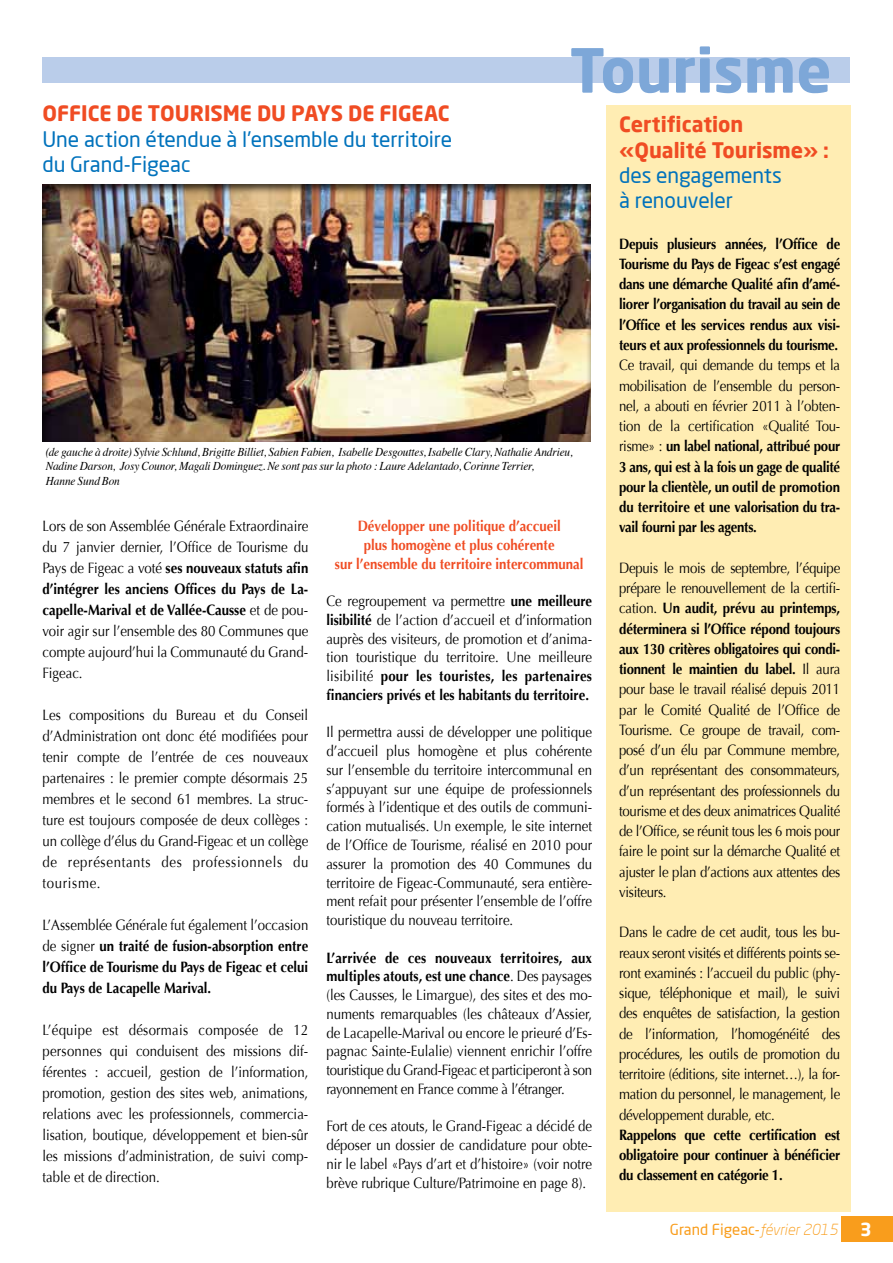
<style>
.page{position:relative;width:893px;height:1263px;background:#fff}
.page>*{position:absolute;margin:0;border:0;box-sizing:border-box;transform-origin:0 0}
.t1{font:700 60px "Neo Sans Pro";color:#7da7d8}
.t2{font:21px/25.3px "Neo Sans Pro";letter-spacing:-.005em;color:#0072bc}
.t3{font:700 21px/25.3px "Neo Sans Pro";color:#f04c23}
.t4{font:15px/18.8px "Optima";color:#000;text-align:justify;scale:.88 1}
.t5{font:700 15px/20.2px "Optima";letter-spacing:-.02em;color:#000;text-align:justify;scale:.88 1}
.t6{font:700 15px/18.8px "Optima";color:#f04c23;text-align:center;scale:.88 1}
.t7{font:15px "Neo Sans Pro";color:#f99d1c}
.t8{font:italic 12px/14.4px "Times";letter-spacing:-.01em;color:#000;scale:.94 1}
.s1{font-weight:700}
.s2{font-weight:400}
.s3{font-weight:300;font-style:italic}
.s4{font-weight:700;font-size:18px;color:#fff}
</style>
<div class="page">
<div style="left:606px;top:105px;width:244px;height:1107px;background:#ffedb3"></div>
<div style="left:43px;top:57px;width:807px;height:26px;background:#bacdea"></div>
<div style="left:842px;top:1216px;width:51px;height:26px;background:#f99d1c"></div>
<div style="left:42px;top:183px;width:550px;height:260px;background:#000;opacity:.75"></div>
<h1 class="t1" style="left:570px;top:32px;width:263px">Tourisme</h1>
<h2 class="t3" style="left:43px;top:100px;width:407px">OFFICE DE TOURISME DU PAYS DE FIGEAC</h2>
<h2 class="t2" style="left:42px;top:126px;width:411px">Une action étendue à l’ensemble du territoire du Grand-Figeac</h2>
<p class="t8" style="left:46px;top:444px;width:562px">(de gauche à droite) Sylvie Schlund, Brigitte Billiet, Sabien Fabien, Isabelle Desgouttes, Isabelle Clary, Nathalie Andrieu,<br>Nadine Darson, Josy Counor, Magali Dominguez. Ne sont pas sur la photo : Laure Adelantado, Corinne Terrier,<br>Hanne Sund Bon</p>
<p class="t4" style="left:43px;top:516px;width:304px;line-height:21px">Lors de son Assemblée Générale Extraordinaire du 7 janvier dernier, l’Office de Tourisme du Pays de Figeac a voté <span class="s1">ses nouveaux statuts afin d’intégrer les anciens Offices du Pays de La&shy;capelle-Marival et de Vallée-Causse</span> et de pou&shy;voir agir sur l’ensemble des 80 Communes que compte aujourd’hui la Communauté du Grand-Figeac.</p>
<p class="t4" style="left:43px;top:705px;width:304px;line-height:21px">Les compositions du Bureau et du Conseil d’Administration ont donc été modifiées pour tenir compte de l’entrée de ces nouveaux partenaires : le premier compte désormais 25 membres et le second 61 membres. La struc&shy;ture est toujours composée de deux collèges : un collège d’élus du Grand-Figeac et un collège de représentants des professionnels du tourisme.</p>
<p class="t5" style="left:43px;top:915px;width:304px;line-height:21px"><span class="s2">L’Assemblée Générale fut également l’occasion de signer</span> un traité de fusion-absorption entre l’Office de Tourisme du Pays de Figeac et celui du Pays de Lacapelle Marival.</p>
<p class="t4" style="left:43px;top:1020px;width:304px;line-height:21px">L’équipe est désormais composée de 12 personnes qui conduisent des missions dif&shy;férentes : accueil, gestion de l’information, promotion, gestion des sites web, animations, relations avec les professionnels, commercia&shy;lisation, boutique, développement et bien-sûr les missions d’administration, de suivi comp&shy;table et de direction.</p>
<p class="t6" style="left:335px;top:517px;width:284px">Développer une politique d’accueil<br>plus homogène et plus cohérente<br>sur l’ensemble du territoire intercommunal</p>
<p class="t4" style="left:326px;top:592px;width:304px">Ce regroupement va permettre <span class="s1">une meilleure lisibilité</span> de l’action d’accueil et d’information auprès des visiteurs, de promotion et d’anima&shy;tion touristique du territoire. Une meilleure lisibilité <span class="s1">pour les touristes, les partenaires financiers privés et les habitants du territoire.</span></p>
<p class="t4" style="left:326px;top:723px;width:304px">Il permettra aussi de développer une politique d’accueil plus homogène et plus cohérente sur l’ensemble du territoire intercommunal en s’appuyant sur une équipe de professionnels formés à l’identique et des outils de communi&shy;cation mutualisés. Un exemple, le site internet de l’Office de Tourisme, réalisé en 2010 pour assurer la promotion des 40 Communes du territoire de Figeac-Communauté, sera entière&shy;ment refait pour présenter l’ensemble de l’offre touristique du nouveau territoire.</p>
<p class="t4" style="left:326px;top:948px;width:304px"><span class="s1">L’arrivée de ces nouveaux territoires, aux multiples atouts, est une chance</span>. Des paysages (les Causses, le Limargue), des sites et des mo&shy;numents remarquables (les châteaux d’Assier, de Lacapelle-Marival ou encore le prieuré d’Es&shy;pagnac Sainte-Eulalie) viennent enrichir l’offre touristique du Grand-Figeac et participeront à son rayonnement en France comme à l’étranger.</p>
<p class="t4" style="left:326px;top:1117px;width:304px">Fort de ces atouts, le Grand-Figeac a décidé de déposer un dossier de candidature pour obte&shy;nir le label «Pays d’art et d’histoire» (voir notre brève rubrique Culture/Patrimoine en page 8).</p>
<h2 class="t3" style="left:619px;top:111px;width:211px">Certification «Qualité Tourisme» :</h2>
<h2 class="t2" style="left:619px;top:162px;width:164px">des engagements à renouveler</h2>
<p class="t5" style="left:619px;top:234px;width:253px">Depuis plusieurs années, l’Office de Tourisme du Pays de Figeac s’est engagé dans une démarche Qualité afin d’amé&shy;liorer l’organisation du travail au sein de l’Office et les services rendus aux visi&shy;teurs et aux professionnels du tourisme.</p>
<p class="t5" style="left:619px;top:355px;width:253px"><span class="s2">Ce travail, qui demande du temps et la mobilisation de l’ensemble du person&shy;nel, a abouti en février 2011 à l’obten&shy;tion de la certification «Qualité Tou&shy;risme» :</span> un label national, attribué pour 3 ans, qui est à la fois un gage de qualité pour la clientèle, un outil de promotion du territoire et une valorisation du tra&shy;vail fourni par les agents.</p>
<p class="t4" style="left:619px;top:558px;width:253px;line-height:20.2px">Depuis le mois de septembre, l’équipe prépare le renouvellement de la certifi&shy;cation. <span class="s1">Un audit, prévu au printemps, déterminera si l’Office répond toujours aux 130 critères obligatoires qui condi&shy;tionnent le maintien du label.</span> Il aura pour base le travail réalisé depuis 2011 par le Comité Qualité de l’Office de Tourisme. Ce groupe de travail, com&shy;posé d’un élu par Commune membre, d’un représentant des consommateurs, d’un représentant des professionnels du tourisme et des deux animatrices Qualité de l’Office, se réunit tous les 6 mois pour faire le point sur la démarche Qualité et ajuster le plan d’actions aux attentes des visiteurs.</p>
<p class="t4" style="left:619px;top:922px;width:253px;line-height:20.2px">Dans le cadre de cet audit, tous les bu&shy;reaux seront visités et différents points se&shy;ront examinés : l’accueil du public (phy&shy;sique, téléphonique et mail), le suivi des enquêtes de satisfaction, la gestion de l’information, l’homogénéité des procédures, les outils de promotion du territoire (éditions, site internet…), la for&shy;mation du personnel, le management, le développement durable, etc.</p>
<p class="t5" style="left:619px;top:1125px;width:253px">Rappelons que cette certification est obligatoire pour continuer à bénéficier du classement en catégorie 1.</p>
<p class="t7" style="left:670px;top:1220px;width:203px">Grand Figeac-<span class="s3">février 2015</span> <span class="s4">3</span></p>
</div>
